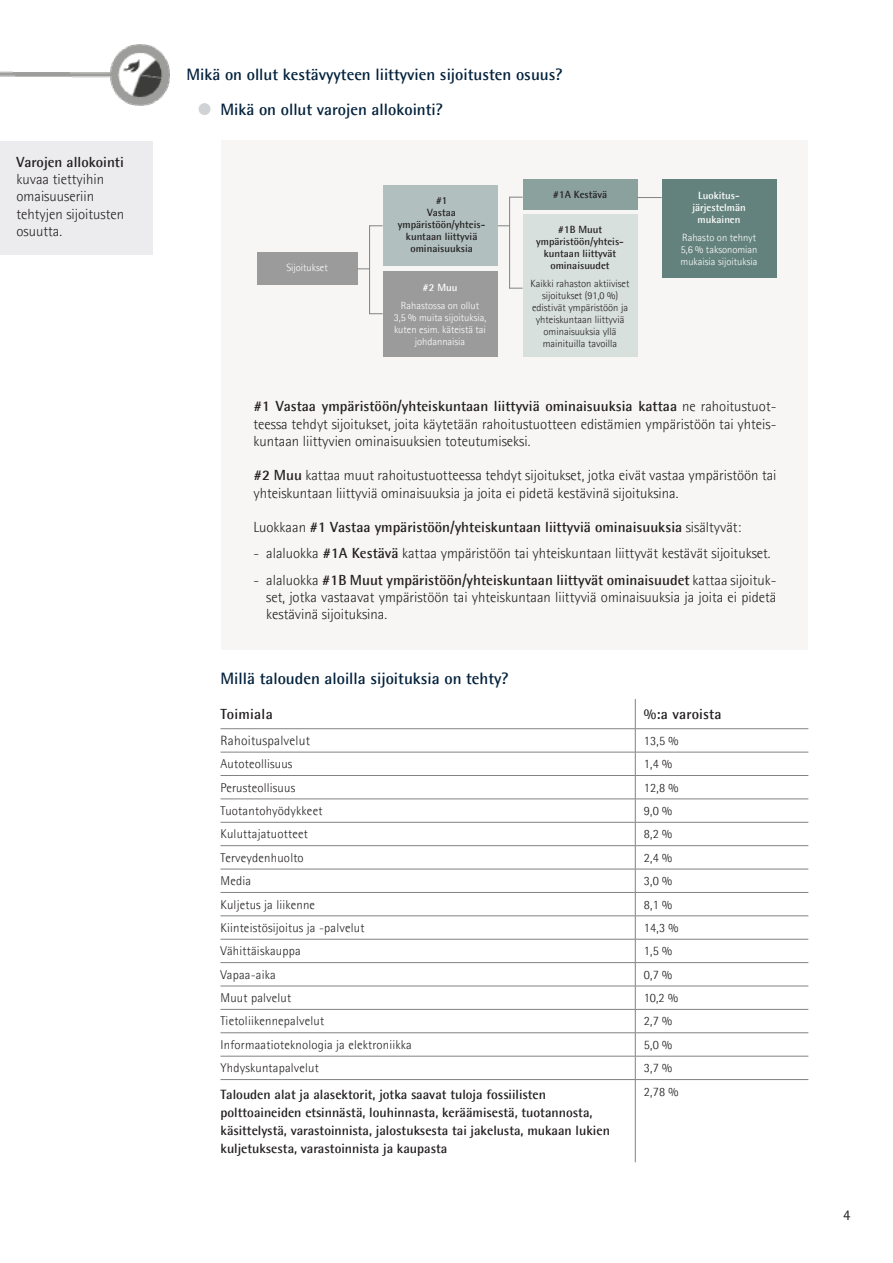
<style>
.page{position:relative;width:893px;height:1263px;background:#fff}
.page>*{position:absolute;margin:0;border:0;box-sizing:border-box;transform-origin:0 0}
.Leipis_ei_grid{font:700 16.5px "Agfa Rotis Semisans";color:#04223d}
.Leipis_ei_grid-2{font:300 14.7px/17.2px "Agfa Rotis Semisans";color:#231f20;text-align:justify}
.Leipis_ei_grid-3{font:700 14.7px/17.2px "Agfa Rotis Semisans";color:#231f20}
.Leipis{font:700 14.7px "Agfa Rotis Semisans";letter-spacing:.015em;color:#231f20}
.t1{font:14.7px "Agfa Rotis Sans Serif";color:#231f20}
.Leipis-2{font:700 13.5px/18px "Agfa Rotis Semisans";color:#231f20}
.Leipis-3{font:300 13.5px "Agfa Rotis Semisans";letter-spacing:.015em;color:#231f20}
.Leipis-4{font:300 12.75px "Agfa Rotis Semisans";letter-spacing:.015em;color:#231f20}
.Leipis_ei_grid-4{font:300 10.5px/12px "Agfa Rotis Semisans";color:#fff;text-align:center}
.Leipis_ei_grid-5{font:300 10.5px/12px "Agfa Rotis Semisans";color:#231f20;text-align:center}
.Leipis_ei_grid-6{font:700 10.5px "Agfa Rotis Semisans";color:#231f20}
.Leipis_ei_grid-7{font:700 10.5px/12px "Agfa Rotis Semisans";color:#fff;text-align:center}
.s1{font-weight:300}
.s2{font-weight:700}
</style>
<div class="page">
<hr style="left:635px;top:728px;width:173px;height:1px;background:#808285">
<hr style="left:635px;top:752px;width:173px;height:1px;background:#808285">
<hr style="left:635px;top:775px;width:173px;height:1px;background:#808285">
<hr style="left:635px;top:799px;width:173px;height:1px;background:#808285">
<hr style="left:635px;top:822px;width:173px;height:1px;background:#808285">
<hr style="left:635px;top:845px;width:173px;height:1px;background:#808285">
<hr style="left:635px;top:869px;width:173px;height:1px;background:#808285">
<hr style="left:635px;top:892px;width:173px;height:1px;background:#808285">
<hr style="left:635px;top:915px;width:173px;height:1px;background:#808285">
<hr style="left:635px;top:939px;width:173px;height:1px;background:#808285">
<hr style="left:220px;top:962px;width:415px;height:1px;background:#808285">
<hr style="left:635px;top:962px;width:173px;height:1px;background:#808285">
<hr style="left:220px;top:986px;width:415px;height:1px;background:#808285">
<hr style="left:635px;top:986px;width:173px;height:1px;background:#808285">
<hr style="left:220px;top:1009px;width:415px;height:1px;background:#808285">
<hr style="left:635px;top:1009px;width:173px;height:1px;background:#808285">
<hr style="left:220px;top:1032px;width:415px;height:1px;background:#808285">
<hr style="left:635px;top:1032px;width:173px;height:1px;background:#808285">
<hr style="left:220px;top:1056px;width:415px;height:1px;background:#808285">
<hr style="left:635px;top:1056px;width:173px;height:1px;background:#808285">
<hr style="left:220px;top:752px;width:415px;height:1px;background:#808285">
<hr style="left:220px;top:775px;width:415px;height:1px;background:#808285">
<hr style="left:220px;top:799px;width:415px;height:1px;background:#808285">
<hr style="left:220px;top:822px;width:415px;height:1px;background:#808285">
<hr style="left:220px;top:845px;width:415px;height:1px;background:#808285">
<hr style="left:220px;top:869px;width:415px;height:1px;background:#808285">
<hr style="left:220px;top:892px;width:415px;height:1px;background:#808285">
<hr style="left:220px;top:915px;width:415px;height:1px;background:#808285">
<hr style="left:220px;top:939px;width:415px;height:1px;background:#808285">
<svg style="left:635px;top:699px;width:1px;height:380px"></svg>
<hr style="left:220px;top:1079px;width:415px;height:1px;background:#808285">
<hr style="left:635px;top:1079px;width:173px;height:1px;background:#808285">
<hr style="left:635px;top:1080px;width:1px;height:82px;background:#808285">
<hr style="left:220px;top:728px;width:415px;height:1px;background:#808285">
<div style="left:199px;top:103px;width:11px;height:12px;background:#d1d2d4;border-radius:50%"></div>
<div style="left:0;top:141px;width:152px;height:113px;background:#ececee"></div>
<div style="left:222px;top:141px;width:586px;height:509px;background:#f7f6f4"></div>
<div style="left:257px;top:252px;width:100px;height:33px;background:#9b9b9b"></div>
<div style="left:523px;top:215px;width:114px;height:142px;background:#d8e0de"></div>
<div style="left:383px;top:271px;width:114px;height:86px;background:#9b9b9b"></div>
<svg style="left:357px;top:268px;width:12px;height:1px"></svg>
<svg style="left:497px;top:225px;width:12px;height:1px"></svg>
<div style="left:383px;top:185px;width:114px;height:81px;background:#b1c0be"></div>
<hr style="left:369px;top:225px;width:1px;height:89px;background:#808285">
<hr style="left:509px;top:197px;width:1px;height:92px;background:#808285">
<svg style="left:369px;top:225px;width:14px;height:1px"></svg>
<svg style="left:510px;top:197px;width:13px;height:1px"></svg>
<svg style="left:370px;top:313px;width:13px;height:1px"></svg>
<svg style="left:509px;top:288px;width:14px;height:1px"></svg>
<div style="left:523px;top:179px;width:114px;height:30px;background:#8ba19e"></div>
<div style="left:662px;top:179px;width:114px;height:98px;background:#64827d"></div>
<svg style="left:637px;top:197px;width:25px;height:1px"></svg>
<img style="left:0;top:45px;width:170px;height:60px">
<p class="Leipis_ei_grid-3" style="left:16px;top:153px;width:109px">Varojen allokointi <span class="s1">kuvaa tiettyihin</span></p>
<p class="Leipis_ei_grid-2" style="left:16px;top:188px;width:79px">omaisuuseriin</p>
<p class="Leipis_ei_grid-2" style="left:16px;top:205px;width:109px">tehtyjen sijoitusten</p>
<p class="Leipis_ei_grid-2" style="left:16px;top:222px;width:47px">osuutta.</p>
<p class="Leipis_ei_grid" style="left:186px;top:64px;width:378px">Mikä on ollut kestävyyteen liittyvien sijoitusten osuus?</p>
<p class="Leipis_ei_grid" style="left:220px;top:99px;width:224px">Mikä on ollut varojen allokointi?</p>
<p class="Leipis_ei_grid-4" style="left:286px;top:262px;width:43px">Sijoitukset</p>
<p class="Leipis_ei_grid-6" style="left:436px;top:194px;width:13px">#1</p>
<p class="Leipis_ei_grid-6" style="left:427px;top:206px;width:30px">Vastaa</p>
<p class="Leipis_ei_grid-6" style="left:398px;top:218px;width:89px">ympäristöön/yhteis-</p>
<p class="Leipis_ei_grid-6" style="left:406px;top:230px;width:73px">kuntaan liittyviä</p>
<p class="Leipis_ei_grid-6" style="left:411px;top:242px;width:64px">ominaisuuksia</p>
<p class="Leipis_ei_grid-7" style="left:423px;top:281px;width:36px">#2 Muu</p>
<p class="Leipis_ei_grid-4" style="left:394px;top:299px;width:94px">Rahastossa on ollut<br>3,5 % muita sijoituksia, kuten esim. käteistä tai johdannaisia</p>
<p class="Leipis_ei_grid-6" style="left:553px;top:188px;width:56px">#1A Kestävä</p>
<p class="Leipis_ei_grid-7" style="left:692px;top:189px;width:55px">Luokitus&shy;järjestelmän</p>
<p class="Leipis_ei_grid-7" style="left:698px;top:213px;width:44px">mukainen</p>
<p class="Leipis_ei_grid-4" style="left:681px;top:231px;width:78px;text-align:left">Rahasto on tehnyt<br>5,6 % taksonomian mukaisia sijoituksia</p>
<p class="Leipis_ei_grid-6" style="left:558px;top:223px;width:46px">#1B Muut</p>
<p class="Leipis_ei_grid-6" style="left:536px;top:235px;width:89px">ympäristöön/yhteis-</p>
<p class="Leipis_ei_grid-6" style="left:544px;top:247px;width:74px">kuntaan liittyvät</p>
<p class="Leipis_ei_grid-6" style="left:550px;top:259px;width:61px">ominaisuudet</p>
<p class="Leipis_ei_grid-5" style="left:531px;top:277px;width:100px">Kaikki rahaston aktiiviset sijoitukset (91,0 %) edistivät ympäristöön ja yhteiskuntaan liittyviä ominaisuuksia yllä mainituilla tavoilla</p>
<p class="Leipis_ei_grid-2" style="left:253px;top:398px;width:524px"><span class="s2">#1 Vastaa ympäristöön/yhteiskuntaan liittyviä ominaisuuksia kattaa</span> ne rahoitustuot&shy;teessa tehdyt sijoitukset, joita käytetään rahoitustuotteen edistämien ympäristöön tai yhteis&shy;kuntaan liittyvien ominaisuuksien toteutumiseksi.</p>
<p class="Leipis_ei_grid-2" style="left:253px;top:467px;width:525px"><span class="s2">#2 Muu</span> kattaa muut rahoitustuotteessa tehdyt sijoitukset, jotka eivät vastaa ympäristöön tai yhteiskuntaan liittyviä ominaisuuksia ja joita ei pidetä kestävinä sijoituksina.</p>
<p class="Leipis_ei_grid-3" style="left:253px;top:518px;width:489px"><span class="s1">Luokkaan</span> #1 Vastaa ympäristöön/yhteiskuntaan liittyviä ominaisuuksia <span class="s1">sisältyvät:</span></p>
<p class="Leipis_ei_grid-2" style="left:253px;top:545px;width:519px">- alaluokka <span class="s2">#1A Kestävä</span> kattaa ympäristöön tai yhteiskuntaan liittyvät kestävät sijoitukset.</p>
<p class="Leipis_ei_grid-2" style="left:266px;top:571px;width:512px;text-indent:-13px">- alaluokka <span class="s2">#1B Muut ympäristöön/yhteiskuntaan liittyvät ominaisuudet</span> kattaa sijoituk&shy;set, jotka vastaavat ympäristöön tai yhteiskuntaan liittyviä ominaisuuksia ja joita ei pidetä kestävinä sijoituksina.</p>
<p class="Leipis_ei_grid" style="left:220px;top:668px;width:290px">Millä talouden aloilla sijoituksia on tehty?</p>
<p class="Leipis" style="left:220px;top:705px;width:54px">Toimiala</p>
<p class="Leipis" style="left:644px;top:705px;width:79px">%:a varoista</p>
<p class="Leipis-3" style="left:220px;top:733px;width:91px">Rahoituspalvelut</p>
<p class="Leipis-4" style="left:644px;top:733px;width:36px">13,5 %</p>
<p class="Leipis-4" style="left:220px;top:756px;width:73px">Autoteollisuus</p>
<p class="Leipis-4" style="left:644px;top:756px;width:30px">1,4 %</p>
<p class="Leipis-4" style="left:220px;top:780px;width:76px">Perusteollisuus</p>
<p class="Leipis-4" style="left:644px;top:780px;width:36px">12,8 %</p>
<p class="Leipis-4" style="left:220px;top:803px;width:103px">Tuotantohyödykkeet</p>
<p class="Leipis-4" style="left:644px;top:803px;width:30px">9,0 %</p>
<p class="Leipis-4" style="left:220px;top:827px;width:89px">Kuluttajatuotteet</p>
<p class="Leipis-4" style="left:644px;top:827px;width:30px">8,2 %</p>
<p class="Leipis-4" style="left:220px;top:850px;width:85px">Terveydenhuolto</p>
<p class="Leipis-4" style="left:644px;top:850px;width:30px">2,4 %</p>
<p class="Leipis-4" style="left:220px;top:873px;width:32px">Media</p>
<p class="Leipis-4" style="left:644px;top:873px;width:30px">3,0 %</p>
<p class="Leipis-4" style="left:220px;top:897px;width:96px">Kuljetus ja liikenne</p>
<p class="Leipis-4" style="left:644px;top:897px;width:30px">8,1 %</p>
<p class="Leipis-4" style="left:220px;top:920px;width:145px">Kiinteistösijoitus ja -palvelut</p>
<p class="Leipis-4" style="left:644px;top:920px;width:36px">14,3 %</p>
<p class="Leipis-4" style="left:220px;top:944px;width:82px">Vähittäiskauppa</p>
<p class="Leipis-4" style="left:644px;top:944px;width:30px">1,5 %</p>
<p class="Leipis-4" style="left:220px;top:967px;width:57px">Vapaa-aika</p>
<p class="Leipis-4" style="left:644px;top:967px;width:30px">0,7 %</p>
<p class="Leipis-4" style="left:220px;top:990px;width:72px">Muut palvelut</p>
<p class="Leipis-4" style="left:644px;top:990px;width:36px">10,2 %</p>
<p class="Leipis-4" style="left:220px;top:1014px;width:105px">Tietoliikennepalvelut</p>
<p class="Leipis-4" style="left:644px;top:1014px;width:30px">2,7 %</p>
<p class="Leipis-4" style="left:220px;top:1037px;width:193px">Informaatioteknologia ja elektroniikka</p>
<p class="Leipis-4" style="left:644px;top:1037px;width:30px">5,0 %</p>
<p class="Leipis-4" style="left:220px;top:1060px;width:100px">Yhdyskuntapalvelut</p>
<p class="Leipis-4" style="left:644px;top:1060px;width:30px">3,7 %</p>
<p class="Leipis-2" style="left:220px;top:1085px;width:391px">Talouden alat ja alasektorit, jotka saavat tuloja fossiilisten polttoaineiden etsinnästä, louhinnasta, keräämisestä, tuotannosta, käsittelystä, varastoinnista, jalostuksesta tai jakelusta, mukaan lukien kuljetuksesta, varastoinnista ja kaupasta</p>
<p class="Leipis-4" style="left:644px;top:1084px;width:36px">2,78 %</p>
<p class="t1" style="left:843px;top:1207px;width:9px">4</p>
</div>
